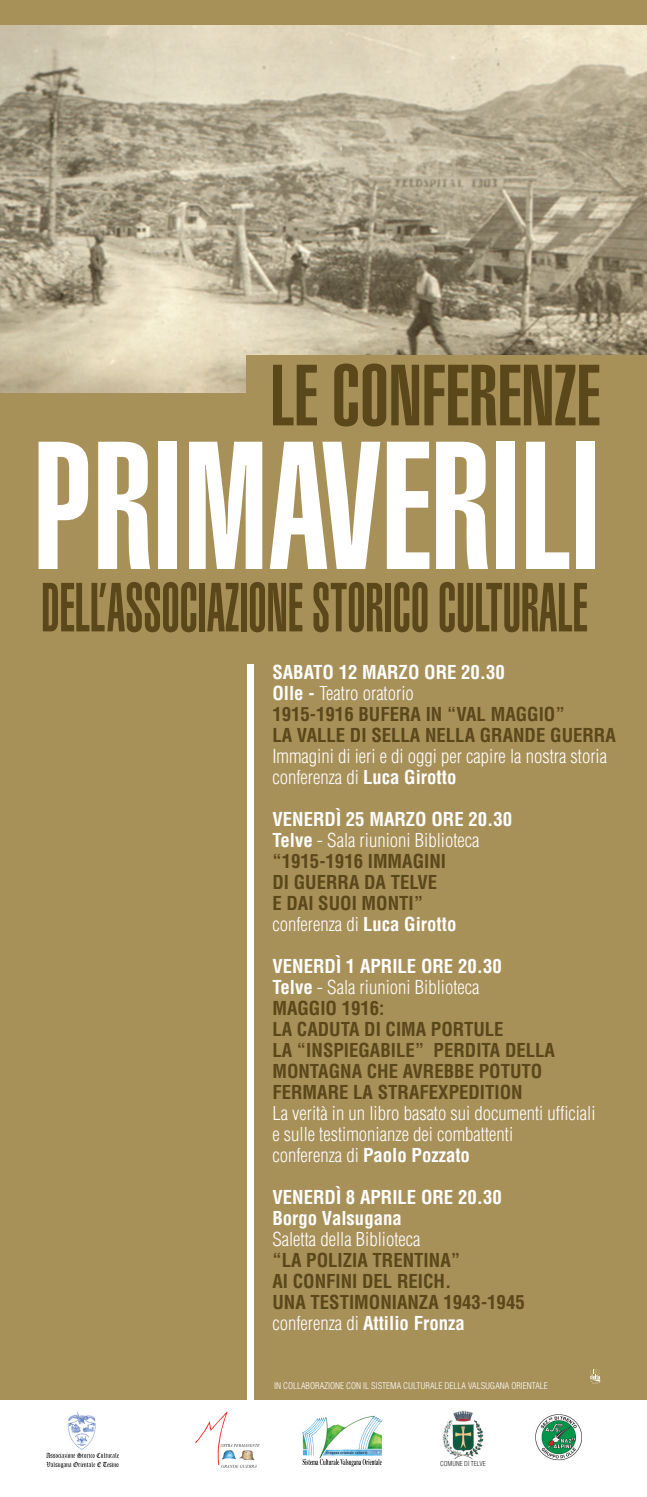
<style>
.page{position:relative;width:647px;height:1497px;background:#fff}
.page>*{position:absolute;margin:0;border:0;box-sizing:border-box;transform-origin:0 0}
.t1{font:900 extra-condensed 178.8px "Helvetica";color:#fff}
.t2{font:900 extra-condensed 85.12px "Helvetica";color:#5a471a}
.t3{font:900 extra-condensed 68.1px "Helvetica";color:#5a471a;scale:.8 1}
.t4{font:700 condensed 18.75px/21px "Helvetica";color:#5a471a}
.t5{font:300 condensed 18.75px/21px "Helvetica";color:#fff}
.t6{font:700 condensed 18.75px/21px "Helvetica";color:#fff}
.t7{font:300 condensed 9px "Helvetica";color:#fff}
.t8{font:300 condensed 6.68px "Helvetica";color:#231f20}
.s1{color:#fff}
.s2{font-weight:300;color:#fff}
.s3{font-weight:700}
.s4{color:#5a471a}
.s5{font-weight:300}
</style>
<div class="page">
<div style="left:0;top:0;width:646px;height:1399px;background:#a89059"></div>
<img style="left:0;top:26px;width:646px;height:367px">
<div style="left:247px;top:664px;width:6px;height:786px;background:#fff"></div>
<div style="left:247px;top:355px;width:399px;height:46px;background:#a89059"></div>
<svg style="left:590px;top:1369px;width:10px;height:15px"></svg>
<img style="left:47px;top:1411px;width:71px;height:56px">
<img style="left:195px;top:1411px;width:65px;height:57px">
<img style="left:302px;top:1415px;width:81px;height:44px">
<svg style="left:302px;top:1459px;width:79px;height:7px"></svg>
<img style="left:442px;top:1411px;width:42px;height:48px">
<img style="left:535px;top:1414px;width:48px;height:47px">
<h2 class="t2" style="left:270px;top:347px;width:202px">LECONFERENZE</h2>
<h1 class="t1" style="left:34px;top:404px;width:390px">PRIMAVERILI</h1>
<h3 class="t3" style="left:41px;top:568px;width:684px">DELL’ASSOCIAZIONE STORICO CULTURALE</h3>
<p class="t4" style="left:272px;top:661px;width:345px"><span class="s1">SABATO 12 MARZO ORE 20.30<br>OLLE -</span> <span class="s2">Teatro oratorio<br></span>1915-1916 BUFERA IN “VAL MAGGIO”<br>LA VALLE DI SELLA NELLA GRANDE GUERRA</p>
<p class="t5" style="left:272px;top:745px;width:336px">Immagini di ieri e di oggi per capire la nostra storia conferenza di <span class="s3">LUCA GIROTTO</span></p>
<p class="t6" style="left:272px;top:808px;width:12px">VENERD</p>
<p class="t6" style="left:336px;top:808px;width:46px">Ì 25 MARZO</p>
<p class="t6" style="left:431px;top:808px;width:12px">ORE</p>
<p class="t4" style="left:272px;top:808px;width:241px;text-indent:196px"><span class="s1">20.30<br>TELVE</span> <span class="s2">- Sala riunioni Biblioteca </span>“1915-1916 IMMAGINI<br>DI GUERRA DA TELVE<br>E DAI SUOI MONTI”<br><span class="s2">conferenza di</span> <span class="s1">LUCA GIROTTO</span></p>
<p class="t6" style="left:272px;top:955px;width:12px">VENERD</p>
<p class="t6" style="left:336px;top:955px;width:55px">Ì 1 APRILE</p>
<p class="t6" style="left:421px;top:955px;width:12px">ORE</p>
<p class="t4" style="left:272px;top:955px;width:284px;text-indent:185px"><span class="s1">20.30<br>TELVE</span> <span class="s2">- Sala riunioni Biblioteca<br></span>MAGGIO 1916:<br>LA CADUTA DI CIMA PORTULE<br>LA “INSPIEGABILE” PERDITA DELLA<br>MONTAGNA CHE AVREBBE POTUTO<br>FERMARE LA STRAFEXPEDITION</p>
<p class="t5" style="left:272px;top:1102px;width:324px">La verità in un libro basato sui documenti ufficiali e sulle testimonianze dei combattenti<br>conferenza di <span class="s3">PAOLO POZZATO</span></p>
<p class="t6" style="left:272px;top:1186px;width:12px">VENERD</p>
<p class="t6" style="left:336px;top:1186px;width:55px">Ì 8 APRILE</p>
<p class="t6" style="left:421px;top:1186px;width:12px">ORE</p>
<p class="t6" style="left:458px;top:1186px;width:45px">20.30</p>
<p class="t6" style="left:272px;top:1207px;width:131px">BORGO VALSUGANA</p>
<p class="t5" style="left:272px;top:1228px;width:149px">Saletta della Biblioteca</p>
<p class="t4" style="left:272px;top:1249px;width:54px">“LA POLIZIA</p>
<p class="t4" style="left:372px;top:1249px;width:11px">TRENTINA</p>
<p class="t4" style="left:450px;top:1249px;width:11px">”</p>
<p class="t4" style="left:272px;top:1270px;width:31px">AI CONFINI</p>
<p class="t4" style="left:362px;top:1270px;width:11px">DEL</p>
<p class="t4" style="left:397px;top:1270px;width:21px">REICH</p>
<p class="t4" style="left:445px;top:1270px;width:8px">.</p>
<p class="t4" style="left:272px;top:1291px;width:49px">UNA TESTIMONIANZA</p>
<p class="t6" style="left:272px;top:1291px;width:254px;text-indent:171px"><span class="s4">1943-1945 </span><span class="s5">conferenza di</span> ATTILIO FRONZA</p>
<p class="t7" style="left:274px;top:1380px;width:275px">IN COLLABORAZIONE CON IL SISTEMA CULTURALE DELLA VALSUGANA ORIENTALE</p>
<p class="t8" style="left:440px;top:1460px;width:47px">COMUNE DI TELVE</p>
</div>
